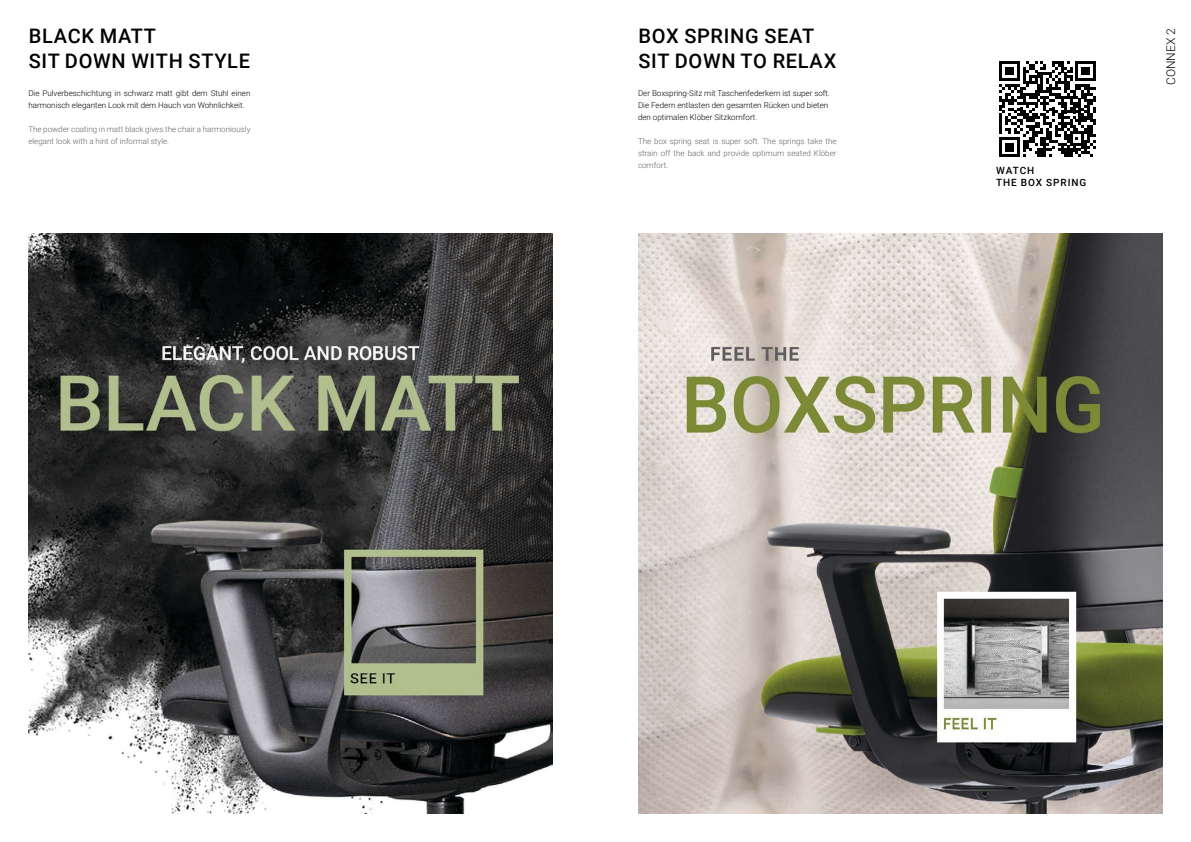
<style>
.page{position:relative;width:1191px;height:842px;background:#fff}
.page>*{position:absolute;margin:0;border:0;box-sizing:border-box;transform-origin:0 0}
.t1{font:500 20px/25px "Roboto";letter-spacing:.035em;color:#000}
.t2{font:300 12px "Roboto";color:#000}
.t3{font:500 10px/12px "Roboto";letter-spacing:.095em;color:#000}
.t4{font:300 8px/12px "Roboto";color:#000}
.t5{font:300 8px/12px "Roboto";color:#646363;text-align:justify}
</style>
<div class="page">
<svg style="left:999px;top:61px;width:97px;height:96px"></svg>
<img style="left:28px;top:234px;width:524px;height:580px">
<img style="left:638px;top:234px;width:524px;height:580px">
<h1 class="t1" style="left:29px;top:22px;width:223px">BLACK MATT<br>SIT DOWN WITH STYLE</h1>
<p class="t4" style="left:28px;top:87px;width:224px">Die Pulverbeschichtung in schwarz matt gibt dem Stuhl einen harmonisch eleganten Look mit dem Hauch von Wohnlichkeit.</p>
<p class="t5" style="left:28px;top:123px;width:224px">The powder coating in matt black gives the chair a harmoniously elegant look with a hint of informal style.</p>
<h1 class="t1" style="left:638px;top:22px;width:199px">BOX SPRING SEAT<br>SIT DOWN TO RELAX</h1>
<p class="t4" style="left:638px;top:87px;width:193px">Der Boxspring-Sitz mit Taschenfederkern ist super soft.<br>Die Federn entlasten den gesamten Rücken und bieten den optimalen Klöber Sitzkomfort.</p>
<p class="t5" style="left:638px;top:135px;width:200px">The box spring seat is super soft. The springs take the strain off the back and provide optimum seated Klöber comfort.</p>
<p class="t3" style="left:996px;top:164px;width:92px">WATCH<br>THE BOX SPRING</p>
<h2 class="t2" style="left:1162px;top:85px;width:58px;rotate:-90deg">CONNEX 2</h2>
</div>
